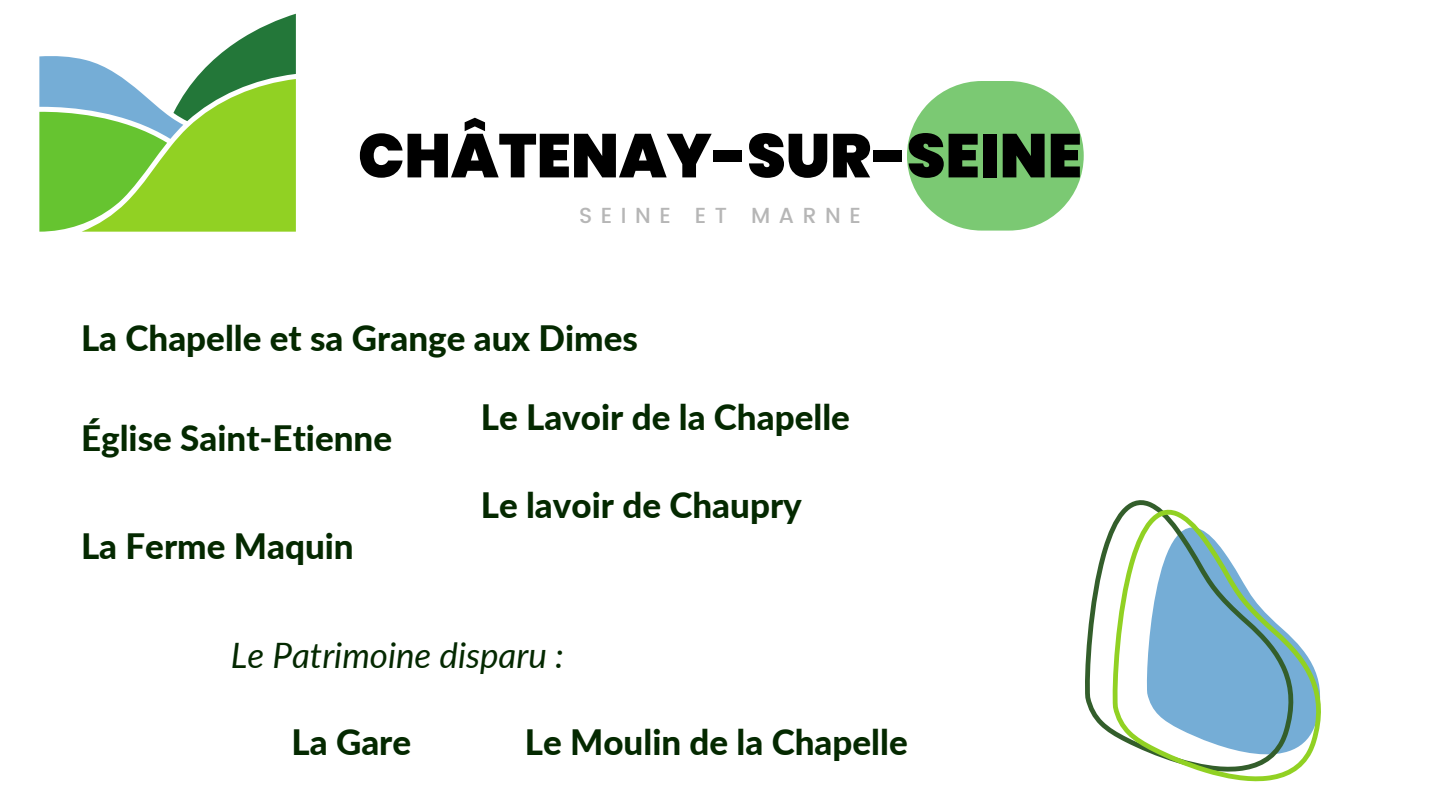
<style>
.page{position:relative;width:1440px;height:810px;background:#fff}
.page>*{position:absolute;margin:0;border:0;box-sizing:border-box;transform-origin:0 0}
.t1{font:900 61.7px "Poppins";color:#000}
.t2{font:800 35px "Lato";color:#042900}
.t3{font:italic 35px "Lato";color:#042900}
.t4{font:500 21.8px "Poppins";letter-spacing:.395em;color:#b6b6b6}
</style>
<div class="page">
<svg style="left:907px;top:81px;width:177px;height:150px"></svg>
<svg style="left:39px;top:14px;width:257px;height:218px"></svg>
<svg style="left:1085px;top:500px;width:74px;height:234px"></svg>
<svg style="left:1111px;top:507px;width:210px;height:275px"></svg>
<h1 class="t1" style="left:358px;top:113px;width:725px">CHÂTENAY-SUR-SEINE</h1>
<p class="t4" style="left:579px;top:203px;width:283px">SEINE ET MARNE</p>
<p class="t2" style="left:81px;top:316px;width:558px">La Chapelle et sa Grange aux Dimes</p>
<p class="t2" style="left:81px;top:416px;width:313px">Église Saint-Etienne</p>
<p class="t2" style="left:81px;top:525px;width:274px">La Ferme Maquin</p>
<p class="t2" style="left:481px;top:396px;width:371px">Le Lavoir de la Chapelle</p>
<p class="t2" style="left:481px;top:483px;width:323px">Le lavoir de Chaupry</p>
<p class="t3" style="left:231px;top:633px;width:335px">Le Patrimoine disparu :</p>
<p class="t2" style="left:292px;top:721px;width:121px">La Gare</p>
<p class="t2" style="left:525px;top:721px;width:385px">Le Moulin de la Chapelle</p>
</div>
